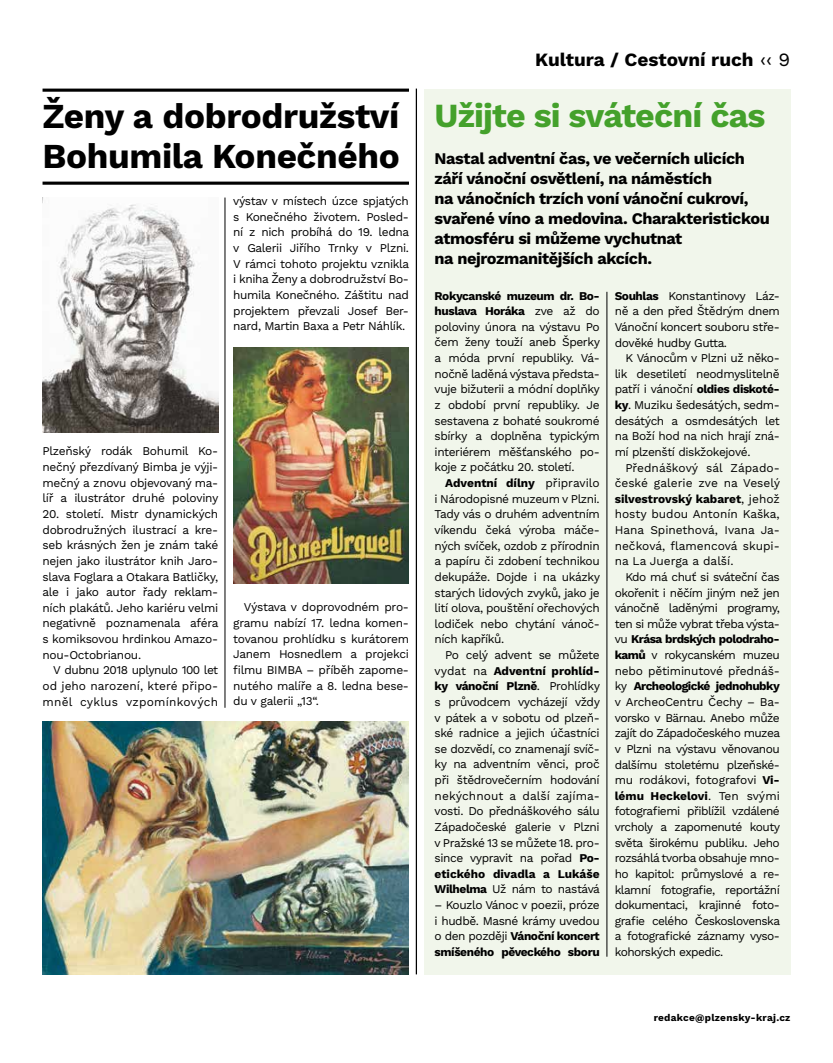
<style>
.page{position:relative;width:833px;height:1063px;background:#fff}
.page>*{position:absolute;margin:0;border:0;box-sizing:border-box;transform-origin:0 0}
.t1{font:700 35px "Work Sans";letter-spacing:-.01em;color:#000}
.t2{font:700 33.75px "Work Sans";letter-spacing:-.025em;color:#44a12b}
.t3{font:700 18.75px "Work Sans";color:#000}
.t4{font:700 16.25px/20px "Work Sans";letter-spacing:-.025em;color:#000}
.t5{font:11.88px/15.6px "Work Sans";letter-spacing:-.035em;color:#000;text-align:justify}
.t6{font:700 10px "Work Sans";letter-spacing:.025em;color:#000}
.s1{font-weight:400}
.s2{font-size:35px}
.s3{font-weight:700}
</style>
<div class="page">
<hr style="left:43px;top:182px;width:366px;height:3px;background:#000">
<hr style="left:43px;top:89px;width:366px;height:3px;background:#000">
<div style="left:424px;top:89px;width:366px;height:885px;background:#f1f6eb"></div>
<img style="left:43px;top:722px;width:366px;height:252px">
<hr style="left:416px;top:89px;width:1px;height:885px;background:#000">
<img style="left:42px;top:198px;width:176px;height:234px">
<img style="left:233px;top:347px;width:176px;height:236px">
<hr style="left:225px;top:198px;width:1px;height:510px;background:#000">
<hr style="left:606px;top:292px;width:1px;height:665px;background:#000">
<h3 class="t3" style="left:535px;top:48px;width:257px">Kultura / Cestovní ruch <span class="s1">‹‹ 9</span></h3>
<h1 class="t1" style="left:43px;top:95px;width:359px">Ženy a dobrodružství</h1>
<p class="t4" style="left:434px;top:149px;width:337px;text-indent:-392px"><span class="s2">Bohumila Konečného</span> Nastal adventní čas, ve večerních ulicích září vánoční osvětlení, na náměstích<br>na vánočních trzích voní vánoční cukroví, svařené víno a medovina. Charakteristickou atmosféru si můžeme vychutnat<br>na nejrozmanitějších akcích.</p>
<p class="t5" style="left:434px;top:288px;width:167px"><span class="s3">Rokycanské muzeum dr. Bo&shy;huslava Horáka</span> zve až do poloviny února na výstavu Po čem ženy touží aneb Šperky a móda první republiky. Vá&shy;nočně laděná výstava předsta&shy;vuje bižuterii a módní doplňky z období první republiky. Je sestavena z bohaté soukromé sbírky a doplněna typickým interiérem měšťanského po&shy;koje z počátku 20. století.</p>
<p class="t5" style="left:434px;top:476px;width:167px;text-indent:11px"><span class="s3">Adventní dílny</span> připravilo i Národopisné muzeum v Plzni.<br>Tady vás o druhém adventním víkendu čeká výroba máče&shy;ných svíček, ozdob z přírodnin a papíru či zdobení technikou dekupáže. Dojde i na ukázky starých lidových zvyků, jako je lití olova, pouštění ořechových lodiček nebo chytání vánoč&shy;ních kapříků.</p>
<p class="t5" style="left:434px;top:648px;width:167px;text-indent:11px">Po celý advent se můžete vydat na <span class="s3">Adventní prohlíd&shy;ky vánoční Plzně</span>. Prohlídky s průvodcem vycházejí vždy v pátek a v sobotu od plzeň&shy;ské radnice a jejich účastníci se dozvědí, co znamenají svíč&shy;ky na adventním věnci, proč při štědrovečerním hodování nekýchnout a další zajíma&shy;vosti. Do přednáškového sálu Západočeské galerie v Plzni v Pražské 13 se můžete 18. pro&shy;since vypravit na pořad <span class="s3">Po&shy;etického divadla a Lukáše Wilhelma</span> Už nám to nastává</p>
<p class="t5" style="left:434px;top:898px;width:167px">– Kouzlo Vánoc v poezii, próze i hudbě. Masné krámy uvedou o den později <span class="s3">Vánoční koncert smíšeného pěveckého sboru</span></p>
<h2 class="t2" style="left:434px;top:96px;width:332px">Užijte si sváteční čas</h2>
<p class="t5" style="left:233px;top:194px;width:177px">výstav v místech úzce spjatých s Konečného životem. Posled&shy;ní z nich probíhá do 19. ledna v Galerii Jiřího Trnky v Plzni.<br>V rámci tohoto projektu vznikla i kniha Ženy a dobrodružství Bo&shy;humila Konečného. Záštitu nad projektem převzali Josef Ber&shy;nard, Martin Baxa a Petr Náhlík.</p>
<p class="t5" style="left:614px;top:288px;width:167px"><span class="s3">Souhlas</span> Konstantinovy Láz&shy;ně a den před Štědrým dnem Vánoční koncert souboru stře&shy;dověké hudby Gutta.</p>
<p class="t5" style="left:614px;top:351px;width:167px;text-indent:11px">K Vánocům v Plzni už něko&shy;lik desetiletí neodmyslitelně patří i vánoční <span class="s3">oldies diskoté&shy;ky</span>. Muziku šedesátých, sedm&shy;desátých a osmdesátých let na Boží hod na nich hrají zná&shy;mí plzenští diskžokejové.</p>
<p class="t5" style="left:614px;top:460px;width:167px;text-indent:11px">Přednáškový sál Západo&shy;české galerie zve na Veselý <span class="s3">silvestrovský kabaret</span>, jehož hosty budou Antonín Kaška, Hana Spinethová, Ivana Ja&shy;nečková, flamencová skupi&shy;na La Juerga a další.</p>
<p class="t5" style="left:614px;top:570px;width:167px;text-indent:11px">Kdo má chuť si sváteční čas okořenit i něčím jiným než jen vánočně laděnými programy, ten si může vybrat třeba výsta&shy;vu <span class="s3">Krása brdských polodraho&shy;kamů</span> v rokycanském muzeu nebo pětiminutové přednáš&shy;ky <span class="s3">Archeologické jednohubky </span>v ArcheoCentru Čechy – Ba&shy;vorsko v Bärnau. Anebo může zajít do Západočeského muzea v Plzni na výstavu věnovanou dalšímu stoletému plzeňské&shy;mu rodákovi, fotografovi <span class="s3">Vi&shy;lému Heckelovi</span>. Ten svými fotografiemi přiblížil vzdálené vrcholy a zapomenuté kouty světa širokému publiku. Jeho rozsáhlá tvorba obsahuje mno&shy;ho kapitol: průmyslové a re&shy;klamní fotografie, reportážní dokumentaci, krajinné foto&shy;grafie celého Československa a fotografické záznamy vyso&shy;kohorských expedic.</p>
<p class="t5" style="left:43px;top:444px;width:177px">Plzeňský rodák Bohumil Ko&shy;nečný přezdívaný Bimba je výji&shy;mečný a znovu objevovaný ma&shy;líř a ilustrátor druhé poloviny</p>
<p class="t5" style="left:43px;top:507px;width:177px">20. století. Mistr dynamických dobrodružných ilustrací a kre&shy;seb krásných žen je znám také nejen jako ilustrátor knih Jaro&shy;slava Foglara a Otakara Batličky, ale i jako autor řady reklam&shy;ních plakátů. Jeho kariéru velmi negativně poznamenala aféra s komiksovou hrdinkou Amazo&shy;nou-Octobrianou.</p>
<p class="t5" style="left:43px;top:663px;width:177px;text-indent:11px">V dubnu 2018 uplynulo 100 let od jeho narození, které připo&shy;mněl cyklus vzpomínkových</p>
<p class="t5" style="left:233px;top:600px;width:177px;text-indent:11px">Výstava v doprovodném pro&shy;gramu nabízí 17. ledna komen&shy;tovanou prohlídku s kurátorem Janem Hosnedlem a projekci filmu BIMBA – příběh zapome&shy;nutého malíře a 8. ledna bese&shy;du v galerii „13“.</p>
<p class="t6" style="left:653px;top:1012px;width:138px">redakce@plzensky-kraj.cz</p>
</div>
